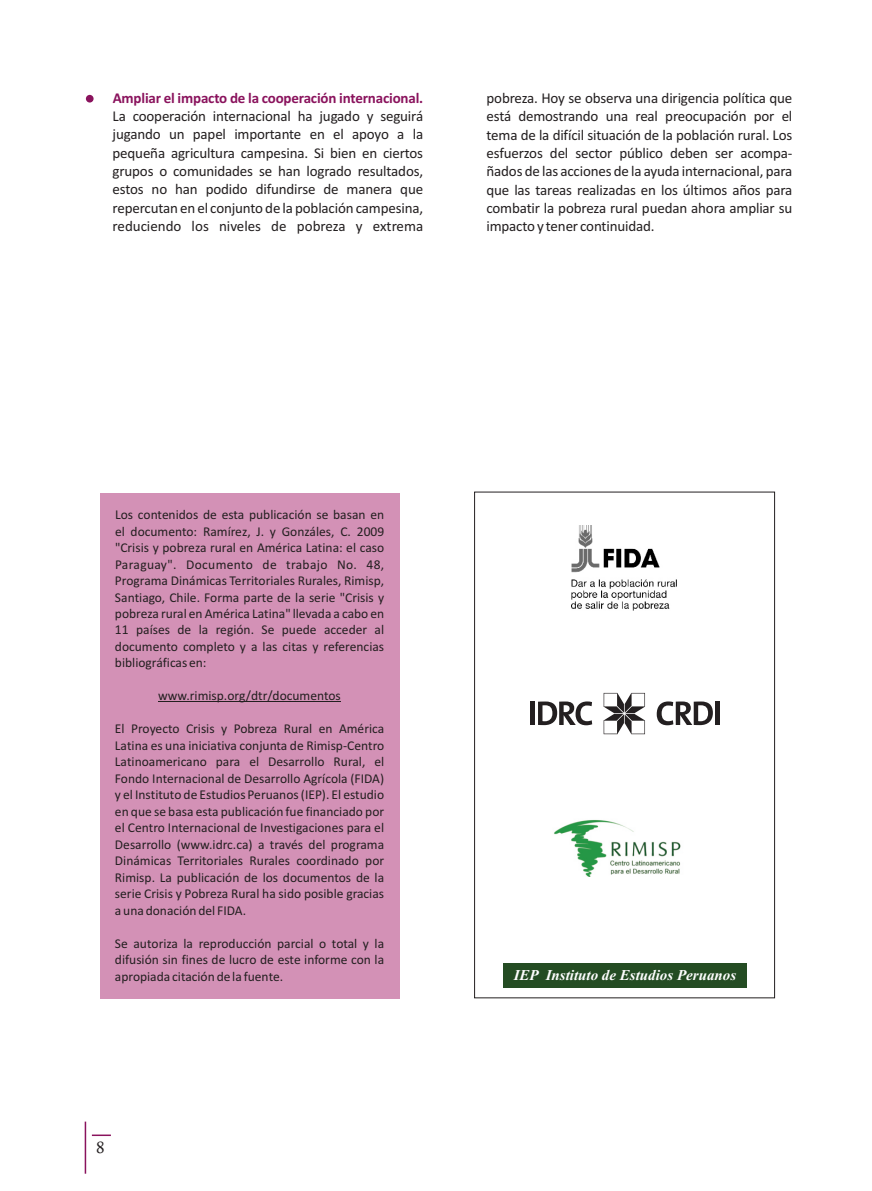
<style>
.page{position:relative;width:872px;height:1191px;background:#fff}
.page>*{position:absolute;margin:0;border:0;box-sizing:border-box;transform-origin:0 0}
.t1{font:16.5px "Calisto";color:#231f20}
.t2{font:15px/18.3px "Calibri";letter-spacing:-.01em;color:#231f20;text-align:justify}
.t3{font:700 15px "Calibri";letter-spacing:-.01em;color:#8a135d}
.t4{font:italic 700 15px "Times New Roman";color:#fff}
.t5{font:13.5px/16.5px "Calibri";color:#231f20;text-align:justify}
</style>
<div class="page">
<div style="left:474px;top:492px;width:301px;height:506px;border:1px solid #231f20"></div>
<div style="left:503px;top:963px;width:243px;height:24px;background:#244c23"></div>
<img style="left:554px;top:820px;width:127px;height:56px">
<svg style="left:92px;top:1134px;width:19px;height:2px"></svg>
<hr style="left:85px;top:1121px;width:1px;height:52px;background:#8a135d">
<div style="left:101px;top:493px;width:299px;height:505px;background:#d391b6"></div>
<img style="left:571px;top:525px;width:106px;height:85px">
<hr style="left:530px;top:701px;width:4px;height:24px;background:#231f20">
<svg style="left:538px;top:701px;width:54px;height:24px"></svg>
<svg style="left:656px;top:701px;width:57px;height:24px"></svg>
<hr style="left:715px;top:701px;width:4px;height:24px;background:#231f20">
<svg style="left:603px;top:693px;width:42px;height:41px"></svg>
<hr style="left:158px;top:701px;width:183px;height:1px;background:#231f20">
<div style="left:86px;top:95px;width:8px;height:8px;background:#8a135d;border-radius:50%"></div>
<p class="t3" style="left:113px;top:91px;width:312px">Ampliar el impacto de la cooperación internacional.</p>
<p class="t2" style="left:113px;top:108px;width:312px">La cooperación internacional ha jugado y seguirá jugando un papel importante en el apoyo a la pequeña agricultura campesina. Si bien en ciertos grupos o comunidades se han logrado resultados, estos no han podido difundirse de manera que repercutan en el conjunto de la población campesina, reduciendo los niveles de pobreza y extrema</p>
<p class="t2" style="left:486px;top:90px;width:307px">pobreza. Hoy se observa una dirigencia política que está demostrando una real preocupación por el tema de la difícil situación de la población rural. Los esfuerzos del sector público deben ser acompa&shy;ñados de las acciones de la ayuda internacional, para que las tareas realizadas en los últimos años para combatir la pobreza rural puedan ahora ampliar su impacto y tener continuidad.</p>
<p class="t5" style="left:115px;top:507px;width:271px">Los contenidos de esta publicación se basan en el documento: Ramírez, J. y Gonzáles, C. 2009 "Crisis y pobreza rural en América Latina: el caso Paraguay". Documento de trabajo No. 48, Programa Dinámicas Territoriales Rurales, Rimisp, Santiago, Chile. Forma parte de la serie "Crisis y pobreza rural en América Latina" llevada a cabo en 11 países de la región. Se puede acceder al documento completo y a las citas y referencias bibliográficas en:</p>
<p class="t5" style="left:158px;top:689px;width:184px">www.rimisp.org/dtr/documentos</p>
<p class="t5" style="left:115px;top:721px;width:271px">El Proyecto Crisis y Pobreza Rural en América Latina es una iniciativa conjunta de Rimisp-Centro Latinoamericano para el Desarrollo Rural, el Fondo Internacional de Desarrollo Agrícola (FIDA) y el Instituto de Estudios Peruanos (IEP). El estudio en que se basa esta publicación fue financiado por el Centro Internacional de Investigaciones para el Desarrollo (www.idrc.ca) a través del programa Dinámicas Territoriales Rurales coordinado por Rimisp. La publicación de los documentos de la serie Crisis y Pobreza Rural ha sido posible gracias a una donación del FIDA.</p>
<p class="t5" style="left:115px;top:936px;width:271px">Se autoriza la reproducción parcial o total y la difusión sin fines de lucro de este informe con la apropiada citación de la fuente.</p>
<p class="t1" style="left:96px;top:1140px;width:10px">8</p>
<p class="t4" style="left:514px;top:970px;width:224px">IEP Instituto de Estudios Peruanos</p>
</div>
